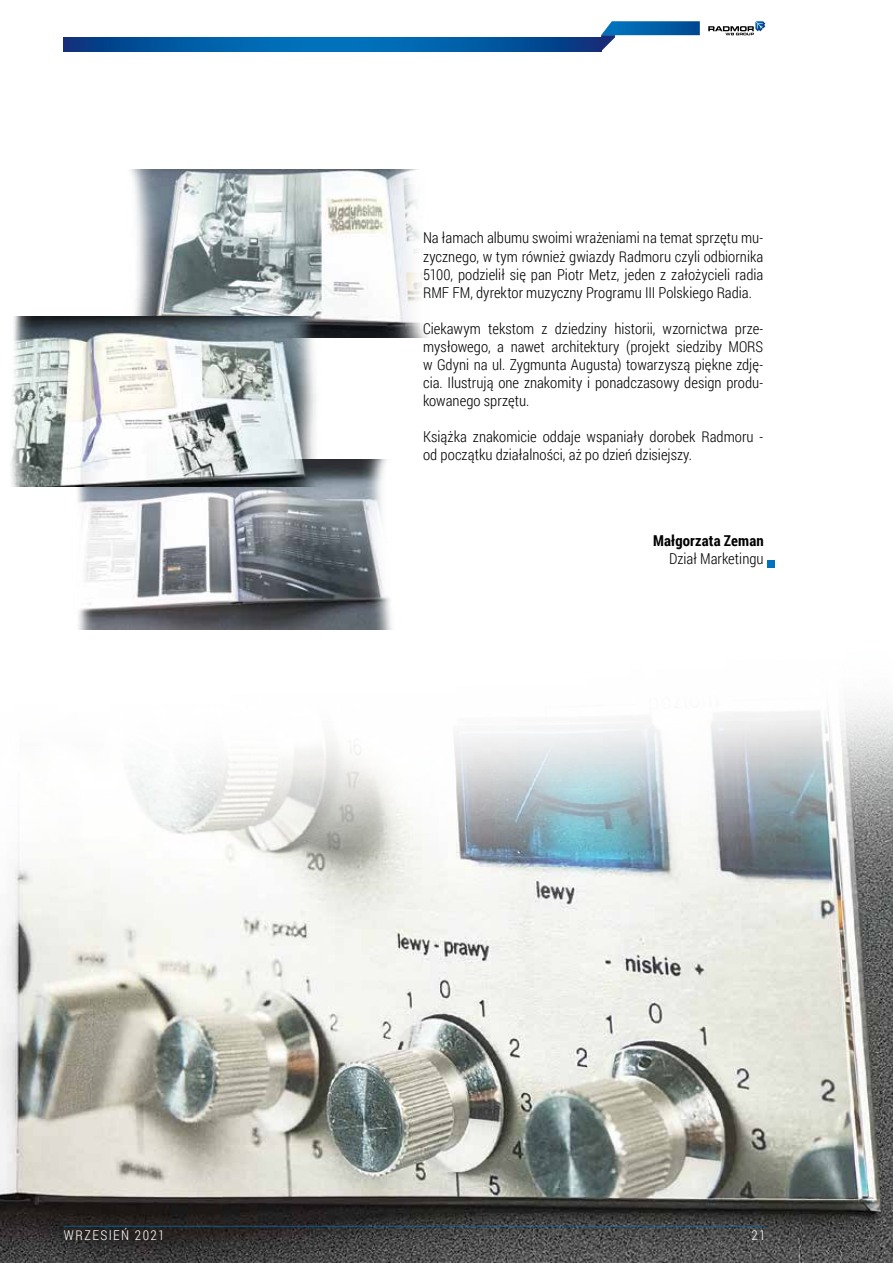
<style>
.page{position:relative;width:893px;height:1263px;background:#fff}
.page>*{position:absolute;margin:0;border:0;box-sizing:border-box;transform-origin:0 0}
.t1{font:300 15px/18px "Roboto Condensed";color:#000;text-align:justify}
.t2{font:700 15px "Roboto Condensed";letter-spacing:.005em;color:#000}
.t3{font:300 13.5px "Roboto Condensed";letter-spacing:.105em;color:#fff}
</style>
<div class="page">
<img style="left:0;top:459px;width:893px;height:804px">
<img style="left:64px;top:460px;width:340px;height:170px">
<div style="left:767px;top:560px;width:7px;height:8px;background:#0072bc"></div>
<img style="left:130px;top:169px;width:298px;height:169px">
<img style="left:1px;top:316px;width:341px;height:171px">
<svg style="left:708px;top:21px;width:57px;height:14px"></svg>
<svg style="left:601px;top:21px;width:99px;height:30px"></svg>
<svg style="left:64px;top:37px;width:537px;height:14px;background:#0159a2"></svg>
<hr style="left:64px;top:1226px;width:701px;height:1px;background:#0072bc">
<p class="t1" style="left:423px;top:229px;width:342px">Na łamach albumu swoimi wrażeniami na temat sprzętu mu&shy;zycznego, w tym również gwiazdy Radmoru czyli odbiornika 5100, podzielił się pan Piotr Metz, jeden z założycieli radia RMF FM, dyrektor muzyczny Programu III Polskiego Radia.</p>
<p class="t1" style="left:423px;top:319px;width:342px">Ciekawym tekstom z dziedziny historii, wzornictwa prze&shy;mysłowego, a nawet architektury (projekt siedziby MORS w Gdyni na ul. Zygmunta Augusta) towarzyszą piękne zdję&shy;cia. Ilustrują one znakomity i ponadczasowy design produ&shy;kowanego sprzętu.</p>
<p class="t1" style="left:423px;top:427px;width:342px">Książka znakomicie oddaje wspaniały dorobek Radmoru - od początku działalności, aż po dzień dzisiejszy.</p>
<p class="t2" style="left:653px;top:530px;width:112px">Małgorzata Zeman</p>
<p class="t1" style="left:669px;top:549px;width:96px">Dział Marketingu</p>
<p class="t3" style="left:64px;top:1226px;width:102px">WRZESIEŃ 2021</p>
<p class="t3" style="left:751px;top:1226px;width:15px">21</p>
</div>
